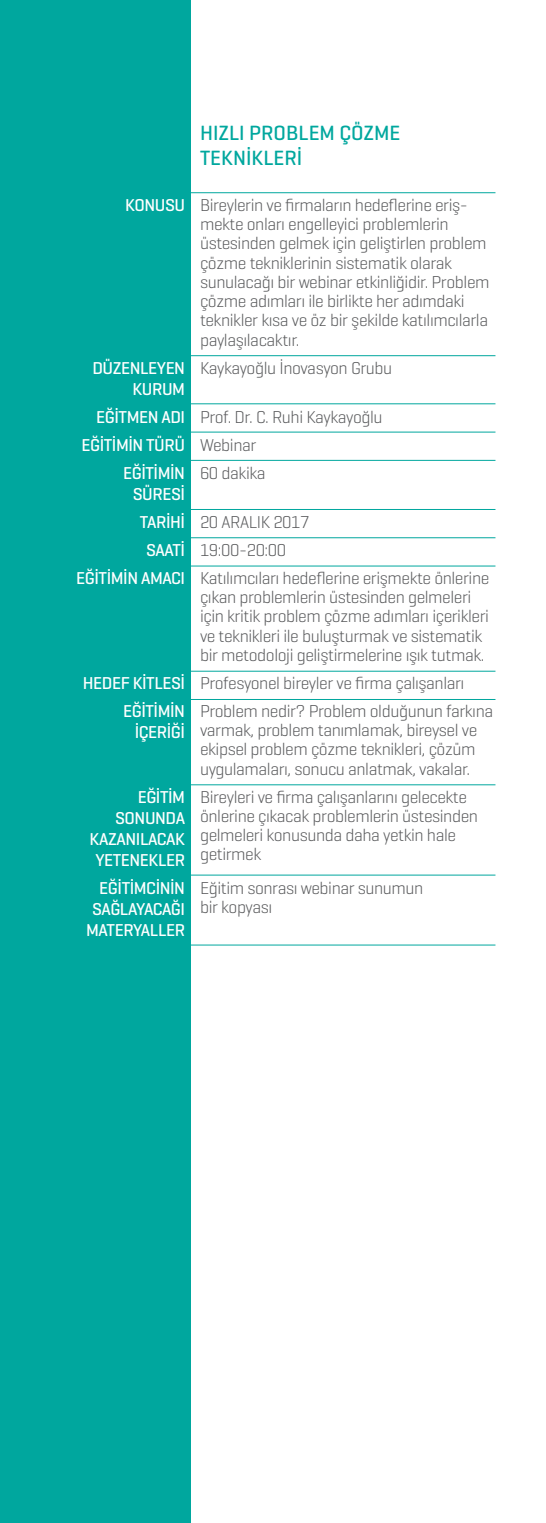
<style>
.page{position:relative;width:546px;height:1523px;background:#fff}
.page>*{position:absolute;margin:0;border:0;box-sizing:border-box;transform-origin:0 0}
.t1{font:500 21px/25.2px "Geogrotesque";color:#00a79e}
.t2{font:300 17.5px/19.2px "Geogrotesque";letter-spacing:-.025em;color:#58595b}
.t3{font:500 17.5px/21px "Geogrotesque";letter-spacing:-.025em;color:#fff;text-align:right}
.s1{font-weight:500;color:#fff}
.s2{font-weight:300;color:#58595b}
</style>
<div class="page">
<div style="left:0;top:0;width:190px;height:1523px;background:#00a79e"></div>
<hr style="left:143px;top:192px;width:352px;height:1px;background:#00a79e">
<hr style="left:143px;top:355px;width:352px;height:1px;background:#00a79e">
<hr style="left:143px;top:403px;width:352px;height:1px;background:#00a79e">
<hr style="left:143px;top:509px;width:352px;height:1px;background:#00a79e">
<hr style="left:143px;top:432px;width:352px;height:1px;background:#00a79e">
<hr style="left:143px;top:537px;width:352px;height:1px;background:#00a79e">
<hr style="left:143px;top:671px;width:352px;height:1px;background:#00a79e">
<hr style="left:143px;top:460px;width:352px;height:1px;background:#00a79e">
<hr style="left:143px;top:566px;width:352px;height:1px;background:#00a79e">
<hr style="left:143px;top:699px;width:352px;height:1px;background:#00a79e">
<hr style="left:143px;top:784px;width:352px;height:1px;background:#00a79e">
<hr style="left:143px;top:875px;width:352px;height:1px;background:#00a79e">
<hr style="left:143px;top:945px;width:352px;height:1px;background:#00a79e">
<p class="t1" style="left:200px;top:120px;width:202px">HIZLI PROBLEM ÇÖZME<br>TEKNİKLERİ</p>
<p class="t2" style="left:200px;top:195px;width:291px;text-indent:-75px"><span class="s1">KONUSU</span> Bireylerin ve firmaların hedeflerine eriş&shy;mekte onları engelleyici problemlerin üstesinden gelmek için geliştirlen problem çözme tekniklerinin sistematik olarak sunulacağı bir webinar etkinliğidir. Problem çözme adımları ile birlikte her adımdaki teknikler kısa ve öz bir şekilde katılımcılarla paylaşılacaktır.</p>
<p class="t3" style="left:92px;top:357px;width:94px">DÜZENLEYEN<br>KURUM</p>
<p class="t2" style="left:200px;top:357px;width:194px">Kaykayoğlu İnovasyon Grubu</p>
<p class="t2" style="left:96px;top:406px;width:288px"><span class="s1">EĞİTMEN ADI</span> Prof. Dr. C. Ruhi Kaykayoğlu</p>
<p class="t3" style="left:81px;top:434px;width:176px">EĞİTİMİN TÜRÜ <span class="s2">Webinar</span></p>
<p class="t3" style="left:123px;top:462px;width:63px">EĞİTİMİN</p>
<p class="t3" style="left:133px;top:483px;width:54px">SÜRESİ</p>
<p class="t2" style="left:200px;top:462px;width:67px">60 dakika</p>
<p class="t2" style="left:140px;top:511px;width:171px"><span class="s1">TARİHİ</span> 20 ARALIK 2017</p>
<p class="t2" style="left:146px;top:539px;width:142px"><span class="s1">SAATİ</span> 19:00-20:00</p>
<p class="t2" style="left:76px;top:568px;width:414px"><span class="s1">EĞİTİMİN AMACI</span> Katılımcıları hedeflerine erişmekte önlerine</p>
<p class="t2" style="left:200px;top:587px;width:290px">çıkan problemlerin üstesinden gelmeleri için kritik problem çözme adımları içerikleri ve teknikleri ile buluşturmak ve sistematik bir metodoloji geliştirmelerine ışık tutmak.</p>
<p class="t2" style="left:123px;top:668px;width:343px;line-height:28px;text-indent:-40px"><span class="s1">HEDEF KİTLESİ</span> Profesyonel bireyler ve firma çalışanları<br><span class="s1">EĞİTİMİN</span></p>
<p class="t3" style="left:135px;top:721px;width:52px">İÇERİĞİ</p>
<p class="t2" style="left:200px;top:701px;width:295px">Problem nedir? Problem olduğunun farkına varmak, problem tanımlamak, bireysel ve ekipsel problem çözme teknikleri, çözüm uygulamaları, sonucu anlatmak, vakalar.</p>
<p class="t3" style="left:90px;top:786px;width:97px">EĞİTİM<br>SONUNDA<br>KAZANILACAK<br>YETENEKLER</p>
<p class="t2" style="left:200px;top:786px;width:279px">Bireyleri ve firma çalışanlarını gelecekte önlerine çıkacak problemlerin üstesinden gelmeleri konusunda daha yetkin hale getirmek</p>
<p class="t3" style="left:86px;top:877px;width:100px">EĞİTİMCİNİN<br>SAĞLAYACAĞI<br>MATERYALLER</p>
<p class="t2" style="left:200px;top:877px;width:225px">Eğitim sonrası webinar sunumun bir kopyası</p>
</div>
